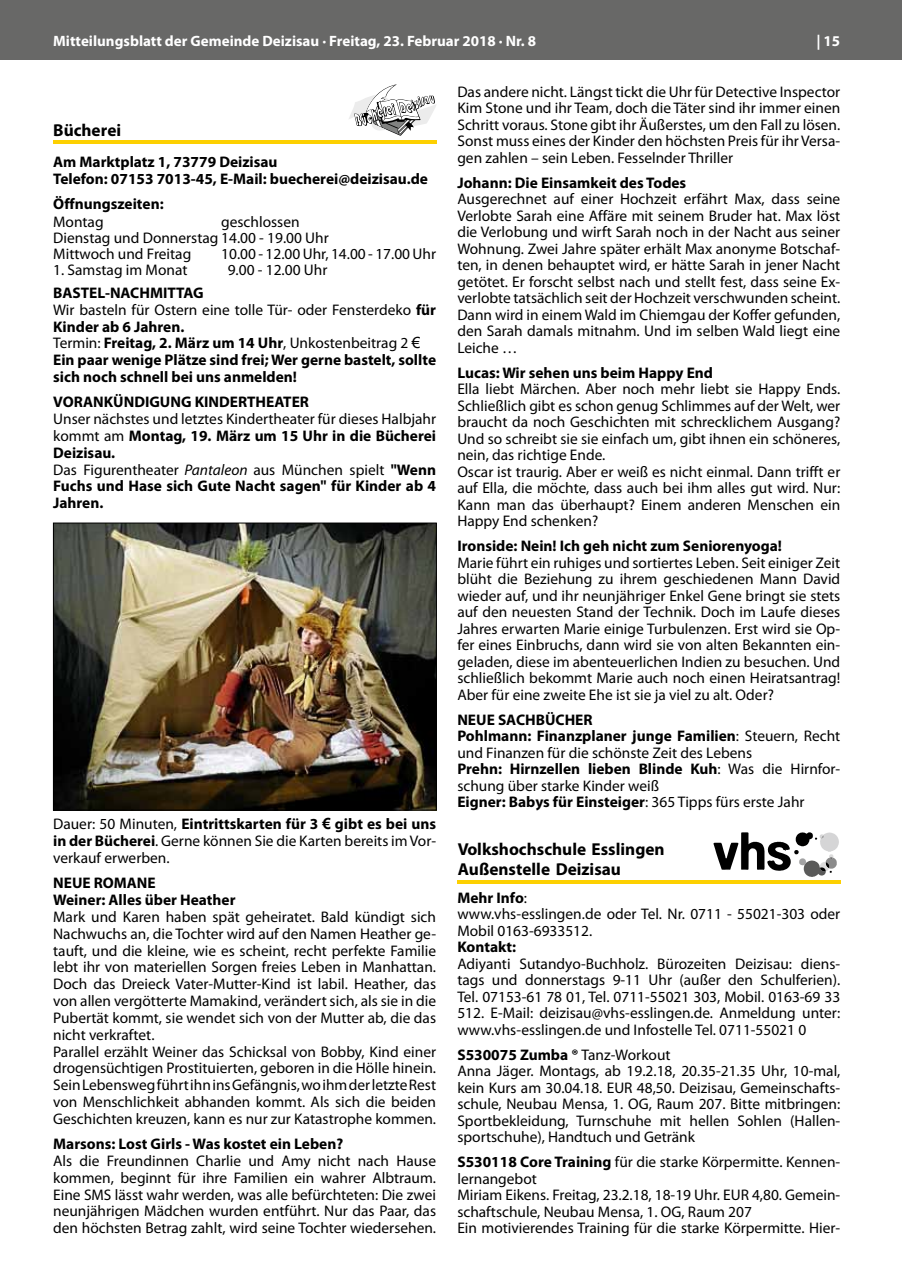
<style>
.page{position:relative;width:902px;height:1280px;background:#fff}
.page>*{position:absolute;margin:0;border:0;box-sizing:border-box;transform-origin:0 0}
.t1{font:700 17.25px/20.7px "Myriad Pro";color:#000}
.t2{font:15.3px/16.5px "Myriad Pro";color:#000}
.t3{font:700 15.3px/16.8px "Myriad Pro";color:#000}
.t4{font:700 15px "Myriad Pro";color:#fff}
.s1{font-weight:400}
.s2{font-family:"Arial";font-weight:400}
.s3{font-weight:400;font-style:italic}
.s4{font-weight:700}
.s5{font-family:"Arial";font-weight:700}
</style>
<div class="page">
<div style="left:0;top:0;width:901px;height:60px;background:#686867"></div>
<svg style="left:349px;top:84px;width:87px;height:52px"></svg>
<hr style="left:53px;top:140px;width:383px;height:4px;background:#fdd000">
<img style="left:55px;top:525px;width:379px;height:283px">
<div style="left:53px;top:523px;width:383px;height:287px;border:1px solid #000"></div>
<svg style="left:713px;top:832px;width:126px;height:45px"></svg>
<hr style="left:457px;top:881px;width:383px;height:3px;background:#fdd000">
<p class="t4" style="left:53px;top:31px;width:484px">Mitteilungsblatt der Gemeinde Deizisau · Freitag, 23. Februar 2018 · Nr. 8</p>
<p class="t4" style="left:816px;top:31px;width:25px">| 15</p>
<p class="t1" style="left:53px;top:120px;width:69px">Bücherei</p>
<p class="t3" style="left:53px;top:153px;width:376px">Am Marktplatz 1, 73779 Deizisau<br>Telefon: 07153 7013-45, E-Mail: buecherei@deizisau.de</p>
<p class="t3" style="left:53px;top:195px;width:112px">Öffnungszeiten:</p>
<p class="t2" style="left:53px;top:214px;width:52px">Montag</p>
<p class="t2" style="left:53px;top:214px;width:277px;line-height:15.8px;text-indent:168px">geschlossen<br>Dienstag und Donnerstag 14.00 - 19.00 Uhr<br>Mittwoch und Freitag</p>
<p class="t2" style="left:221px;top:245px;width:216px">10.00 - 12.00 Uhr, 14.00 - 17.00 Uhr</p>
<p class="t2" style="left:53px;top:261px;width:136px">1. Samstag im Monat</p>
<p class="t2" style="left:228px;top:261px;width:101px">9.00 - 12.00 Uhr</p>
<p class="t3" style="left:53px;top:284px;width:384px">BASTEL-NACHMITTAG<br><span class="s1">Wir basteln für Ostern eine tolle Tür- oder Fensterdeko</span> für Kinder ab 6 Jahren.<br><span class="s1">Termin:</span> Freitag, 2. März um 14 Uhr<span class="s1">, Unkostenbeitrag 2</span> <span class="s2">€ </span>Ein paar wenige Plätze sind frei; Wer gerne bastelt, sollte sich noch schnell bei uns anmelden!</p>
<p class="t3" style="left:53px;top:393px;width:248px">VORANKÜNDIGUNG KINDERTHEATER</p>
<p class="t3" style="left:53px;top:410px;width:384px"><span class="s1">Unser nächstes und letztes Kindertheater für dieses Halbjahr kommt am</span> Montag, 19. März um 15 Uhr in die Bücherei Deizisau.<br><span class="s1">Das Figurentheater</span> <span class="s3">Pantaleon</span> <span class="s1">aus München spielt</span> "Wenn Fuchs und Hase sich Gute Nacht sagen" für Kinder ab 4<br>Jahren.</p>
<p class="t2" style="left:53px;top:816px;width:384px;text-align:justify">Dauer: 50 Minuten, <span class="s4">Eintrittskarten für 3</span> <span class="s5">€</span> <span class="s4">gibt es bei uns in der Bücherei</span>. Gerne können Sie die Karten bereits im Vor&shy;verkauf erwerben.</p>
<p class="t3" style="left:53px;top:874px;width:21px">NEUE</p>
<p class="t3" style="left:53px;top:874px;width:184px;text-indent:41px">ROMANE<br>Weiner: Alles über Heather</p>
<p class="t2" style="left:53px;top:908px;width:384px">Mark und Karen haben spät geheiratet. Bald kündigt sich Nachwuchs an, die Tochter wird auf den Namen Heather ge&shy;tauft, und die kleine, wie es scheint, recht perfekte Familie lebt ihr von materiellen Sorgen freies Leben in Manhattan.<br>Doch das Dreieck Vater-Mutter-Kind ist labil. Heather, das von allen vergötterte Mamakind, verändert sich, als sie in die Pubertät kommt, sie wendet sich von der Mutter ab, die das nicht verkraftet.<br>Parallel erzählt Weiner das Schicksal von Bobby, Kind einer drogensüchtigen Prostituierten, geboren in die Hölle hinein.<br>Sein Lebensweg führt ihn ins Gefängnis, wo ihm der letzte Rest von Menschlichkeit abhanden kommt. Als sich die beiden Geschichten kreuzen, kann es nur zur Katastrophe kommen.</p>
<p class="t3" style="left:53px;top:1135px;width:291px">Marsons: Lost Girls - Was kostet ein Leben?</p>
<p class="t2" style="left:53px;top:1152px;width:384px;text-align:justify">Als die Freundinnen Charlie und Amy nicht nach Hause kommen, beginnt für ihre Familien ein wahrer Albtraum.<br>Eine SMS lässt wahr werden, was alle befürchteten: Die zwei neunjährigen Mädchen wurden entführt. Nur das Paar, das den höchsten Betrag zahlt, wird seine Tochter wiedersehen.</p>
<p class="t2" style="left:457px;top:83px;width:384px;text-align:justify">Das andere nicht. Längst tickt die Uhr für Detective Inspector Kim Stone und ihr Team, doch die Täter sind ihr immer einen Schritt voraus. Stone gibt ihr Äußerstes, um den Fall zu lösen.<br>Sonst muss eines der Kinder den höchsten Preis für ihr Versa&shy;gen zahlen – sein Leben. Fesselnder Thriller</p>
<p class="t3" style="left:457px;top:174px;width:230px">Johann: Die Einsamkeit des Todes</p>
<p class="t2" style="left:457px;top:191px;width:384px;text-align:justify">Ausgerechnet auf einer Hochzeit erfährt Max, dass seine Verlobte Sarah eine Affäre mit seinem Bruder hat. Max löst die Verlobung und wirft Sarah noch in der Nacht aus seiner Wohnung. Zwei Jahre später erhält Max anonyme Botschaf&shy;ten, in denen behauptet wird, er hätte Sarah in jener Nacht getötet. Er forscht selbst nach und stellt fest, dass seine Ex&shy;verlobte tatsächlich seit der Hochzeit verschwunden scheint.<br>Dann wird in einem Wald im Chiemgau der Koffer gefunden, den Sarah damals mitnahm. Und im selben Wald liegt eine Leiche …</p>
<p class="t3" style="left:457px;top:364px;width:257px">Lucas: Wir sehen uns beim Happy End</p>
<p class="t2" style="left:457px;top:380px;width:384px">Ella liebt Märchen. Aber noch mehr liebt sie Happy Ends.<br>Schließlich gibt es schon genug Schlimmes auf der Welt, wer braucht da noch Geschichten mit schrecklichem Ausgang?<br>Und so schreibt sie sie einfach um, gibt ihnen ein schöneres, nein, das richtige Ende.<br>Oscar ist traurig. Aber er weiß es nicht einmal. Dann trifft er auf Ella, die möchte, dass auch bei ihm alles gut wird. Nur:<br>Kann man das überhaupt? Einem anderen Menschen ein Happy End schenken?</p>
<p class="t3" style="left:457px;top:537px;width:326px">Ironside: Nein! Ich geh nicht zum Seniorenyoga!</p>
<p class="t2" style="left:457px;top:554px;width:384px;text-align:justify">Marie führt ein ruhiges und sortiertes Leben. Seit einiger Zeit blüht die Beziehung zu ihrem geschiedenen Mann David wieder auf, und ihr neunjähriger Enkel Gene bringt sie stets auf den neuesten Stand der Technik. Doch im Laufe dieses Jahres erwarten Marie einige Turbulenzen. Erst wird sie Op&shy;fer eines Einbruchs, dann wird sie von alten Bekannten ein&shy;geladen, diese im abenteuerlichen Indien zu besuchen. Und schließlich bekommt Marie auch noch einen Heiratsantrag!<br>Aber für eine zweite Ehe ist sie ja viel zu alt. Oder?</p>
<p class="t3" style="left:457px;top:711px;width:21px">NEUE</p>
<p class="t2" style="left:457px;top:711px;width:384px;text-indent:41px"><span class="s4">SACHBÜCHER<br>Pohlmann: Finanzplaner junge Familien</span>: Steuern, Recht und Finanzen für die schönste Zeit des Lebens<br><span class="s4">Prehn: Hirnzellen lieben Blinde Kuh</span>: Was die Hirnfor&shy;schung über starke Kinder weiß<br><span class="s4">Eigner: Babys für Einsteiger</span>: 365 Tipps fürs erste Jahr</p>
<p class="t1" style="left:457px;top:839px;width:208px">Volkshochschule Esslingen<br>Außenstelle Deizisau</p>
<p class="t2" style="left:457px;top:889px;width:384px"><span class="s4">Mehr Info</span>:<br>www.vhs-esslingen.de oder Tel. Nr. 0711 - 55021-303 oder<br>Mobil 0163-6933512.</p>
<p class="t3" style="left:457px;top:938px;width:60px">Kontakt:</p>
<p class="t2" style="left:457px;top:955px;width:384px;text-align:justify">Adiyanti Sutandyo-Buchholz. Bürozeiten Deizisau: diens&shy;tags und donnerstags 9-11 Uhr (außer den Schulferien).<br>Tel. 07153-61 78 01, Tel. 0711-55021 303, Mobil. 0163-69 33<br>512. E-Mail: deizisau@vhs-esslingen.de. Anmeldung unter: www.vhs-esslingen.de und Infostelle Tel. 0711-55021 0</p>
<p class="t2" style="left:457px;top:1046px;width:384px"><span class="s4">S530075 Zumba ®</span> Tanz-Workout<br>Anna Jäger. Montags, ab 19.2.18, 20.35-21.35 Uhr, 10-mal, kein Kurs am 30.04.18. EUR 48,50. Deizisau, Gemeinschafts&shy;schule, Neubau Mensa, 1. OG, Raum 207. Bitte mitbringen:<br>Sportbekleidung, Turnschuhe mit hellen Sohlen (Hallen&shy;sportschuhe), Handtuch und Getränk</p>
<p class="t2" style="left:457px;top:1153px;width:384px"><span class="s4">S530118 Core Training</span> für die starke Körpermitte. Kennen&shy;lernangebot<br>Miriam Eikens. Freitag, 23.2.18, 18-19 Uhr. EUR 4,80. Gemein&shy;schaftschule, Neubau Mensa, 1. OG, Raum 207<br>Ein motivierendes Training für die starke Körpermitte. Hier-</p>
</div>
